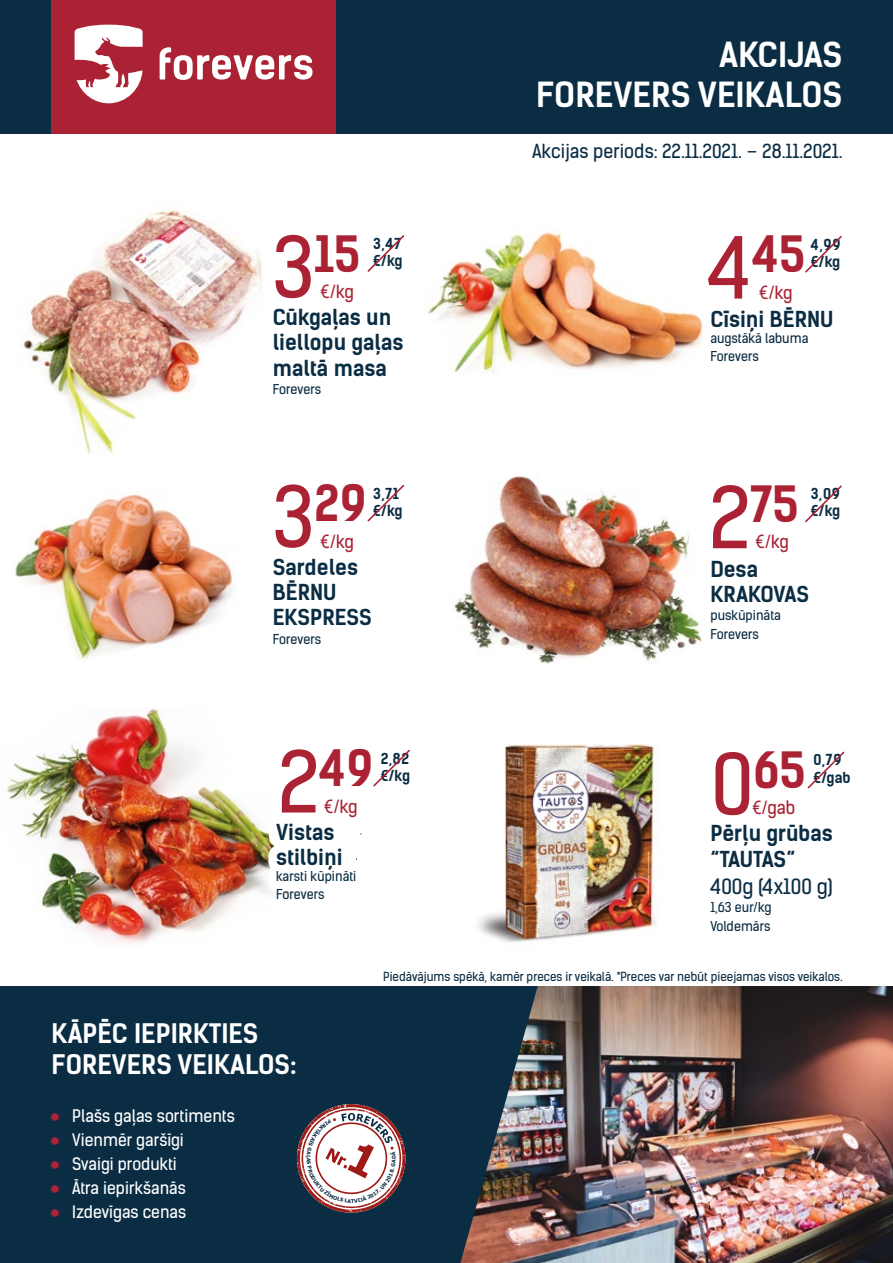
<style>
.page{position:relative;width:893px;height:1263px;background:#fff}
.page>*{position:absolute;margin:0;border:0;box-sizing:border-box;transform-origin:0 0}
.t1{font:700 47.7px "Kelson Sans";color:#a23}
.t2{font:700 33px/39.6px "Kelson Sans";color:#fff;text-align:right}
.t3{font:700 25.65px/30.8px "Kelson Sans";color:#fff}
.t4{font:700 21px/25.2px "Kelson Sans";color:#0b2d44}
.t5{font:20.25px "Kelson Sans";color:#0b2d44}
.t6{font:18.45px "Kelson Sans";color:#0b2d44}
.t7{font:17.4px "Kelson Sans";letter-spacing:-.035em;color:#a23}
.t8{font:16.5px "Kelson Sans";color:#fff}
.t9{font:16.35px "Kelson Sans";color:#fff}
.t10{font:700 14.4px/17.2px "Kelson Sans";letter-spacing:.05em;color:#0b2d44}
.t11{font:13.05px/18.5px "Kelson Sans";color:#0b2d44}
.t12{font:12px "Kelson Sans";color:#0b2d44}
.s1{font-weight:400;font-size:80.85px}
.s2{font-size:34.5px;color:#a23}
</style>
<div class="page">
<img style="left:427px;top:232px;width:265px;height:141px">
<img style="left:454px;top:476px;width:249px;height:188px">
<img style="left:15px;top:494px;width:219px;height:165px">
<img style="left:6px;top:708px;width:254px;height:236px">
<img style="left:22px;top:209px;width:239px;height:245px">
<img style="left:478px;top:744px;width:179px;height:199px">
<div style="left:0;top:986px;width:893px;height:277px;background:#0b2d44"></div>
<div style="left:0;top:0;width:893px;height:133px;background:#0b2d44"></div>
<img style="left:460px;top:986px;width:433px;height:277px">
<div style="left:52px;top:0;width:284px;height:133px;background:#a23"></div>
<svg style="left:160px;top:47px;width:153px;height:33px"></svg>
<svg style="left:75px;top:25px;width:68px;height:78px"></svg>
<svg style="left:808px;top:752px;width:36px;height:36px"></svg>
<svg style="left:692px;top:236px;width:150px;height:111px"></svg>
<svg style="left:260px;top:749px;width:150px;height:146px"></svg>
<svg style="left:261px;top:235px;width:144px;height:47px"></svg>
<svg style="left:805px;top:485px;width:37px;height:37px"></svg>
<svg style="left:367px;top:485px;width:37px;height:36px"></svg>
<svg style="left:297px;top:1104px;width:109px;height:109px"></svg>
<h2 class="t2" style="left:536px;top:35px;width:308px">AKCIJAS<br>FOREVERS VEIKALOS</h2>
<h1 class="t1" style="left:272px;top:225px;width:96px"><span class="s1">2</span>95</h1>
<p class="t4" style="left:273px;top:305px;width:113px;text-indent:13px">īsiņi Vīnes<br>EKSPRESS</p>
<p class="t11" style="left:273px;top:355px;width:50px">Forevers</p>
<h1 class="t1" style="left:272px;top:225px;width:89px"><span class="s1">3</span>15</h1>
<p class="t10" style="left:373px;top:235px;width:31px">3,47 €/kg</p>
<p class="t10" style="left:385px;top:235px;width:18px">33</p>
<p class="t7" style="left:320px;top:281px;width:35px">€/kg</p>
<p class="t4" style="left:273px;top:305px;width:132px">Cūkgaļas un liellopu gaļas maltā masa</p>
<p class="t11" style="left:273px;top:380px;width:50px">Forevers</p>
<h1 class="t1" style="left:272px;top:474px;width:96px"><span class="s1">3</span>29</h1>
<p class="t7" style="left:320px;top:530px;width:35px">€/kg</p>
<p class="t10" style="left:373px;top:485px;width:31px">3,71 €/kg</p>
<p class="t4" style="left:273px;top:554px;width:101px">Sardeles<br>BĒRNU<br>EKSPRESS</p>
<p class="t11" style="left:273px;top:630px;width:50px">Forevers</p>
<h1 class="t1" style="left:278px;top:739px;width:97px"><span class="s1">2</span>49</h1>
<h1 class="t1" style="left:319px;top:739px;width:28px">6</h1>
<p class="t4" style="left:276px;top:819px;width:90px;text-align:center">Cūkgaļas ardeles</p>
<p class="t11" style="left:276px;top:869px;width:50px">Forevers</p>
<p class="t7" style="left:324px;top:795px;width:35px">€/kg</p>
<p class="t4" style="left:276px;top:819px;width:68px">Vistas stilbiņi</p>
<p class="t11" style="left:276px;top:866px;width:82px">karsti kūpināti<br>Forevers</p>
<p class="t10" style="left:393px;top:750px;width:18px">99</p>
<p class="t10" style="left:381px;top:750px;width:31px">2,82 €/kg</p>
<p class="t6" style="left:532px;top:140px;width:312px">Akcijas periods: 22.11.2021. – 28.11.2021.</p>
<h1 class="t1" style="left:708px;top:225px;width:96px"><span class="s1">3</span>50</h1>
<h1 class="t1" style="left:708px;top:225px;width:98px"><span class="s1">4</span>45</h1>
<p class="t10" style="left:811px;top:236px;width:31px">4,99 €/kg</p>
<p class="t10" style="left:811px;top:236px;width:30px">382</p>
<p class="t7" style="left:759px;top:281px;width:35px">€/kg</p>
<p class="t4" style="left:710px;top:307px;width:125px">Cīsiņi BĒRNU</p>
<p class="t11" style="left:710px;top:329px;width:100px">augstākā labuma<br>Forevers</p>
<h1 class="t1" style="left:709px;top:475px;width:91px"><span class="s1">2</span>75</h1>
<p class="t10" style="left:811px;top:485px;width:31px">3,09 €/kg</p>
<p class="t7" style="left:755px;top:531px;width:35px">€/kg</p>
<p class="t4" style="left:710px;top:556px;width:100px">Desa<br>KRAKOVAS</p>
<p class="t11" style="left:710px;top:606px;width:72px">puskūpināta<br>Forevers</p>
<h1 class="t1" style="left:711px;top:741px;width:96px"><span class="s1">0</span>65</h1>
<p class="t7" style="left:752px;top:797px;width:44px">€/gab</p>
<p class="t10" style="left:813px;top:751px;width:39px">0,79 €/gab</p>
<p class="t4" style="left:710px;top:821px;width:124px">Pērļu grūbas “TAUTAS”</p>
<p class="t5" style="left:710px;top:874px;width:124px">400g (4x100 g)</p>
<p class="t11" style="left:710px;top:898px;width:62px">1,63 eur/kg<br>Voldemārs</p>
<p class="t3" style="left:52px;top:1018px;width:246px">KĀPĒC IEPIRKTIES<br>FOREVERS VEIKALOS:</p>
<p class="t8" style="left:48px;top:1106px;width:188px"><span class="s2">•</span> Plašs gaļas sortiments</p>
<p class="t9" style="left:48px;top:1130px;width:137px"><span class="s2">•</span> Vienmēr garšīgi</p>
<p class="t9" style="left:48px;top:1154px;width:130px"><span class="s2">•</span> Svaigi produkti</p>
<p class="t9" style="left:48px;top:1178px;width:139px"><span class="s2">•</span> Ātra iepirkšanās</p>
<p class="t9" style="left:48px;top:1202px;width:139px"><span class="s2">•</span> Izdevīgas cenas</p>
<p class="t12" style="left:383px;top:969px;width:461px">Piedāvājums spēkā, kamēr preces ir veikalā. *Preces var nebūt pieejamas visos veikalos.</p>
</div>
